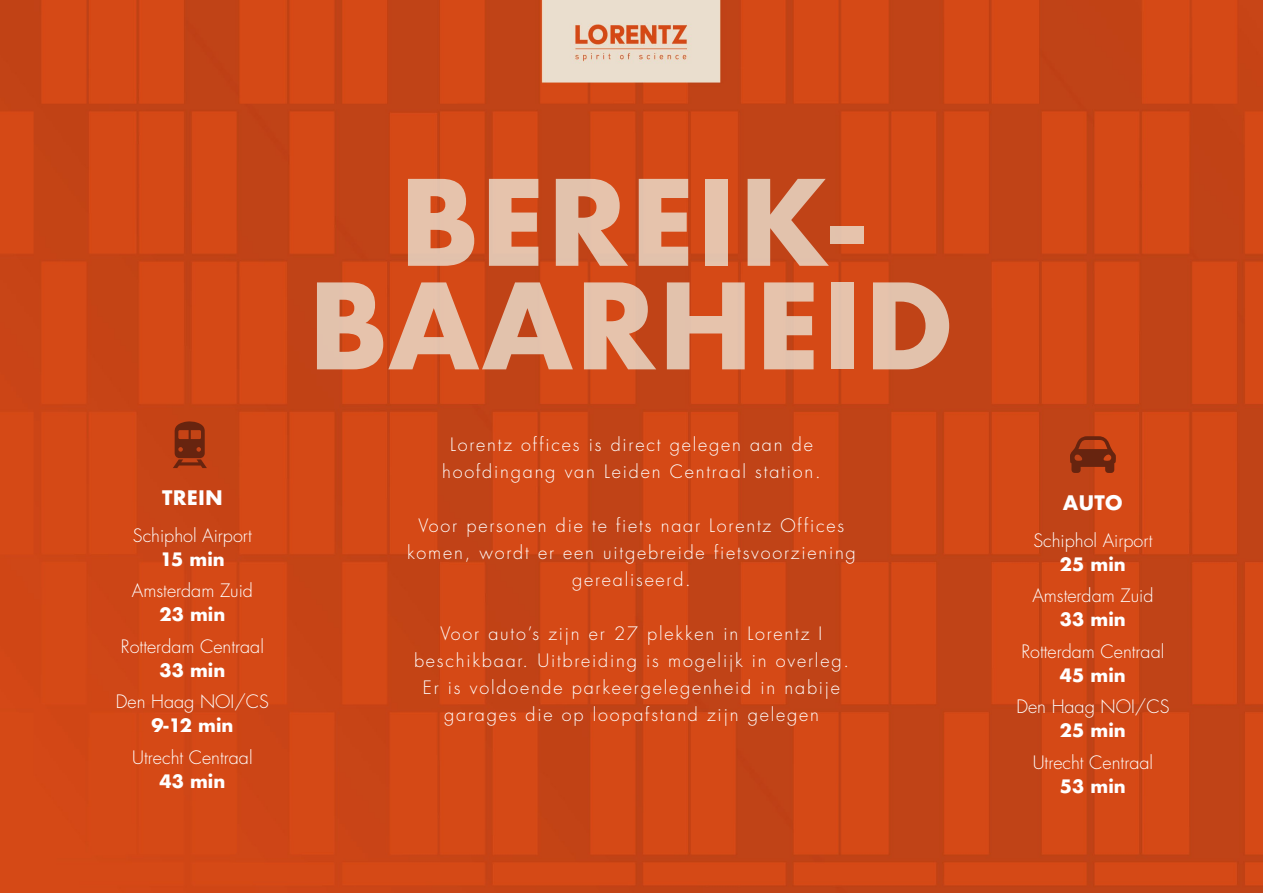
<style>
.page{position:relative;width:1263px;height:893px;background:#fff}
.page>*{position:absolute;margin:0;border:0;box-sizing:border-box;transform-origin:0 0}
.t1{font:700 115.35px/103.5px "Futura";letter-spacing:.01em;color:#eadece;text-align:center}
.t2{font:700 19.5px "Futura";letter-spacing:.01em;color:#fff}
.t3{font:300 18px/27px "Futura Std";letter-spacing:.1em;color:#fff;text-align:center}
.t4{font:300 18px "Futura Std";color:#fff}
.t5{font:700 18px "Futura";color:#fff}
</style>
<div class="page">
<img style="left:0;top:0;width:1263px;height:893px">
<svg style="left:173px;top:421px;width:34px;height:47px;background:#8c3011"></svg>
<svg style="left:1070px;top:436px;width:46px;height:37px;background:#913212"></svg>
<p class="t2" style="left:162px;top:483px;width:62px">TREIN</p>
<p class="t4" style="left:133px;top:524px;width:121px">Schiphol Airport</p>
<p class="t5" style="left:160px;top:546px;width:66px">15 min</p>
<p class="t4" style="left:132px;top:580px;width:123px">Amsterdam Zuid</p>
<p class="t5" style="left:159px;top:602px;width:67px">23 min</p>
<p class="t4" style="left:121px;top:635px;width:144px">Rotterdam Centraal</p>
<p class="t5" style="left:159px;top:657px;width:67px">33 min</p>
<p class="t4" style="left:116px;top:691px;width:155px">Den Haag NOI/CS</p>
<p class="t5" style="left:151px;top:713px;width:84px">9-12 min</p>
<p class="t4" style="left:132px;top:746px;width:122px">Utrecht Centraal</p>
<p class="t5" style="left:159px;top:768px;width:67px">43 min</p>
<h1 class="t1" style="left:308px;top:170px;width:648px">BEREIK-<br>BAARHEID</h1>
<p class="t3" style="left:442px;top:432px;width:380px">Lorentz offices is direct gelegen aan de hoofdingang van Leiden Centraal station.</p>
<p class="t3" style="left:407px;top:513px;width:450px">Voor personen die te fiets naar Lorentz Offices komen, wordt er een uitgebreide fietsvoorziening gerealiseerd.</p>
<p class="t3" style="left:414px;top:621px;width:436px">Voor auto’s zijn er 27 plekken in Lorentz I beschikbaar. Uitbreiding is mogelijk in overleg.<br>Er is voldoende parkeergelegenheid in nabije garages die op loopafstand zijn gelegen</p>
<p class="t2" style="left:1063px;top:488px;width:62px">AUTO</p>
<p class="t4" style="left:1033px;top:529px;width:121px">Schiphol Airport</p>
<p class="t5" style="left:1060px;top:551px;width:67px">25 min</p>
<p class="t4" style="left:1032px;top:585px;width:123px">Amsterdam Zuid</p>
<p class="t5" style="left:1060px;top:606px;width:67px">33 min</p>
<p class="t4" style="left:1021px;top:640px;width:144px">Rotterdam Centraal</p>
<p class="t5" style="left:1060px;top:662px;width:67px">45 min</p>
<p class="t4" style="left:1016px;top:696px;width:155px">Den Haag NOI/CS</p>
<p class="t5" style="left:1060px;top:717px;width:67px">25 min</p>
<p class="t4" style="left:1033px;top:751px;width:122px">Utrecht Centraal</p>
<p class="t5" style="left:1060px;top:773px;width:67px">53 min</p>
</div>
